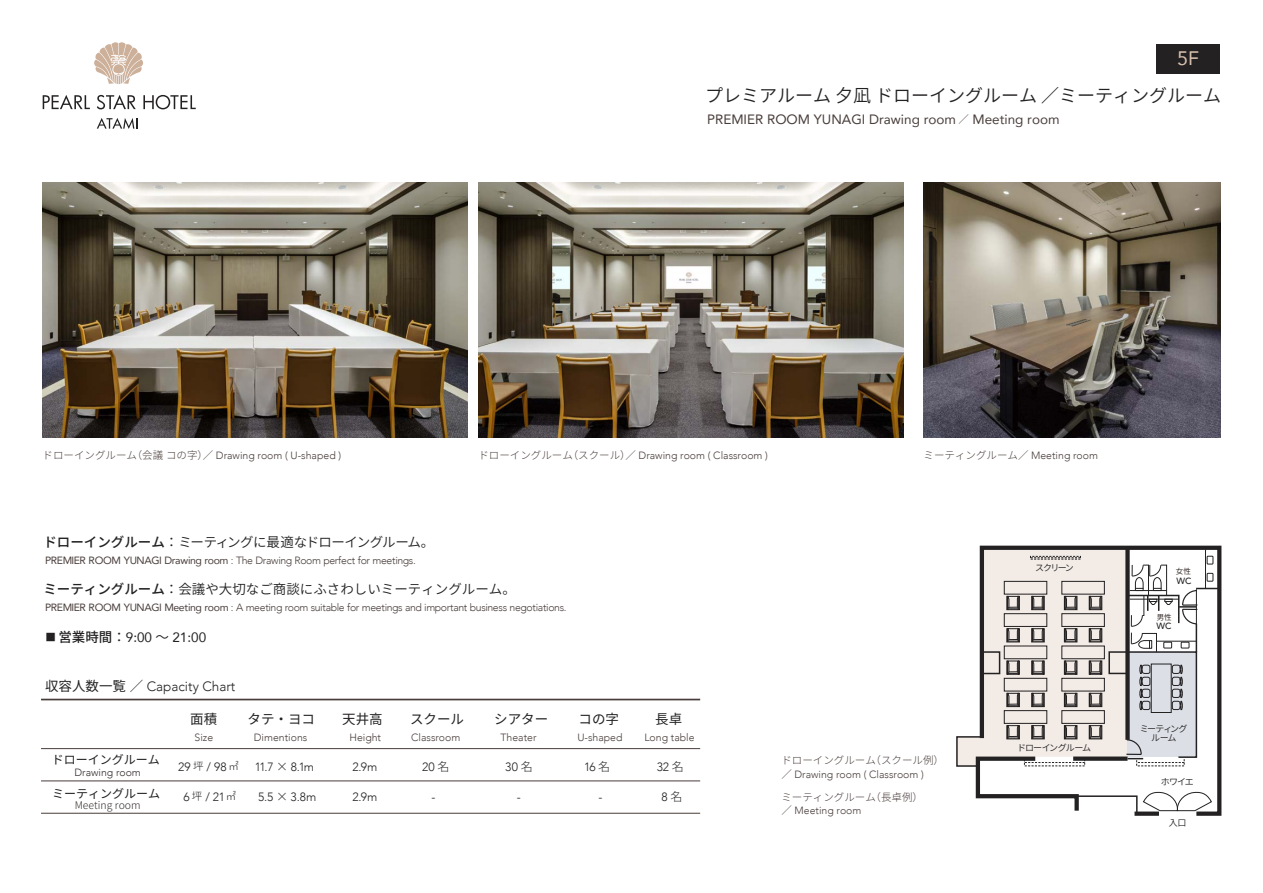
<style>
.page{position:relative;width:1263px;height:893px;background:#fff}
.page>*{position:absolute;margin:0;border:0;box-sizing:border-box;transform-origin:0 0}
.t1{font:19.5px "Avenir";color:#d7c0ae}
.t2{font:18px "Source Han Sans JP";color:#232122}
.t3{font:13.5px "Avenir";color:#483d3a}
.t4{font:13.5px "Source Han Sans JP";color:#232122}
.t5{font:13.5px "Source Han Sans JP";letter-spacing:-.035em;color:#232122}
.t6{font:13.5px "Source Han Sans JP";color:#232122}
.t7{font:300 13.5px "Avenir";color:#232122}
.t8{font:13.5px "Avenir";color:#232122}
.t9{font:300 12px "Avenir";color:#232122}
.t10{font:12px "Source Han Sans JP";color:#232122}
.t11{font:300 10.5px "Avenir";color:#483d3a}
.t12{font:300 10.5px "Avenir";letter-spacing:-.035em;color:#483d3a}
.t13{font:300 10.5px "Avenir";letter-spacing:-.03em;color:#483d3a}
.t14{font:300 10.5px "Source Han Sans JP";color:#483d3a}
.t15{font:300 10.5px "Avenir";color:#352e2d}
.t16{font:300 10.5px "Source Han Sans JP";color:#352e2d}
.t17{font:9px/9px "Source Han Sans JP";letter-spacing:-.12em;color:#232122;text-align:center}
.t18{font:9px "Source Han Sans JP";letter-spacing:-.095em;color:#232122}
.t19{font:500 9px "Avenir";color:#232122}
.t20{font:7.5px "Source Han Sans JP";color:#221815}
.s1{font-family:"Source Han Sans JP";font-weight:300;font-size:10.5px}
.s2{font-family:"Source Han Sans JP"}
.s3{font-weight:500}
.s4{font-weight:400}
.s5{font-family:"Source Han Sans JP";font-size:10.5px}
.s6{font-family:"Source Han Sans JP";font-weight:500}
.s7{font-family:"Source Han Sans JP";font-weight:400}
</style>
<div class="page">
<svg style="left:94px;top:42px;width:49px;height:42px"></svg>
<svg style="left:43px;top:95px;width:47px;height:14px"></svg>
<svg style="left:97px;top:95px;width:39px;height:14px"></svg>
<svg style="left:143px;top:95px;width:53px;height:14px"></svg>
<svg style="left:97px;top:118px;width:41px;height:11px"></svg>
<img style="left:923px;top:182px;width:297px;height:255px">
<img style="left:43px;top:182px;width:425px;height:255px">
<img style="left:478px;top:182px;width:426px;height:255px">
<hr style="left:41px;top:699px;width:659px;height:1px;background:#483d3a">
<hr style="left:41px;top:748px;width:659px;height:1px;background:#483d3a">
<hr style="left:41px;top:781px;width:659px;height:1px;background:#483d3a">
<hr style="left:41px;top:813px;width:659px;height:1px;background:#483d3a">
<div style="left:1156px;top:44px;width:64px;height:29px;background:#232122"></div>
<svg style="left:979px;top:545px;width:243px;height:271px"></svg>
<div style="left:1134px;top:811px;width:25px;height:5px;background:#4f4e4f"></div>
<svg style="left:956px;top:546px;width:262px;height:269px"></svg>
<h1 class="t1" style="left:1177px;top:43px;width:23px">5F</h1>
<h2 class="t2" style="left:705px;top:86px;width:518px">プレミアルーム 夕凪 ドローイングルーム ／ミーティングルーム</h2>
<p class="t3" style="left:707px;top:108px;width:354px">PREMIER ROOM YUNAGI Drawing room <span class="s1">／</span> Meeting room</p>
<p class="t11" style="left:43px;top:449px;width:300px"><span class="s2">ドローイングルーム（会議コの字）／</span> Drawing room ( U-shaped )</p>
<p class="t11" style="left:478px;top:449px;width:291px"><span class="s2">ドローイングルーム（スクール）／</span> Drawing room ( Classroom )</p>
<p class="t11" style="left:923px;top:449px;width:176px"><span class="s2">ミーティングルーム／</span> Meeting room</p>
<p class="t5" style="left:43px;top:535px;width:393px"><span class="s3">ドローイングルーム</span>：ミーティングに最適なドローイングルーム。</p>
<p class="t13" style="left:45px;top:554px;width:372px"><span class="s4">PREMIER ROOM YUNAGI Drawing room</span> : The Drawing Room perfect for meetings.</p>
<p class="t4" style="left:43px;top:582px;width:474px"><span class="s3">ミーティングルーム</span>：会議や大切なご商談にふさわしいミーティングルーム。</p>
<p class="t8" style="left:46px;top:626px;width:162px"><span class="s5">■</span> <span class="s6">営業時間</span><span class="s2">：</span>9:00 <span class="s2">～</span> 21:00</p>
<p class="t12" style="left:45px;top:601px;width:523px"><span class="s4">PREMIER ROOM YUNAGI Meeting room</span> : A meeting room suitable for meetings and important business negotiations.</p>
<p class="t7" style="left:45px;top:678px;width:192px"><span class="s7">収容人数一覧</span><span class="s2">／</span> Capacity Chart</p>
<p class="t10" style="left:52px;top:753px;width:109px">ドローイングルーム</p>
<p class="t15" style="left:74px;top:766px;width:68px">Drawing room</p>
<p class="t10" style="left:52px;top:787px;width:109px">ミーティングルーム</p>
<p class="t16" style="left:75px;top:800px;width:67px">Meeting room</p>
<p class="t6" style="left:190px;top:712px;width:28px">面積</p>
<p class="t6" style="left:248px;top:712px;width:69px">タテ・ヨコ</p>
<p class="t6" style="left:342px;top:712px;width:42px">天井高</p>
<p class="t6" style="left:410px;top:712px;width:55px">スクール</p>
<p class="t6" style="left:494px;top:712px;width:55px">シアター</p>
<p class="t6" style="left:578px;top:712px;width:42px">コの字</p>
<p class="t6" style="left:655px;top:712px;width:28px">長卓</p>
<p class="t11" style="left:195px;top:731px;width:20px">Size</p>
<p class="t11" style="left:254px;top:731px;width:55px">Dimentions</p>
<p class="t11" style="left:349px;top:731px;width:33px">Height</p>
<p class="t11" style="left:411px;top:731px;width:51px">Classroom</p>
<p class="t11" style="left:500px;top:731px;width:37px">Theater</p>
<p class="t11" style="left:577px;top:731px;width:47px">U-shaped</p>
<p class="t11" style="left:644px;top:731px;width:52px">Long table</p>
<p class="t9" style="left:178px;top:760px;width:62px">29 <span class="s5">坪</span> / 98<span class="s5">㎡</span></p>
<p class="t9" style="left:255px;top:760px;width:61px">11.7 <span class="s2">×</span> 8.1m</p>
<p class="t9" style="left:353px;top:760px;width:26px">2.9m</p>
<p class="t9" style="left:422px;top:760px;width:29px">20<span class="s2">名</span></p>
<p class="t9" style="left:505px;top:760px;width:29px">30<span class="s2">名</span></p>
<p class="t9" style="left:584px;top:760px;width:28px">16 <span class="s2">名</span></p>
<p class="t9" style="left:657px;top:760px;width:28px">32<span class="s2">名</span></p>
<p class="t9" style="left:183px;top:790px;width:54px">6 <span class="s5">坪</span> / 21<span class="s5">㎡</span></p>
<p class="t9" style="left:258px;top:790px;width:60px">5.5 <span class="s2">×</span> 3.8m</p>
<p class="t9" style="left:353px;top:790px;width:26px">2.9m</p>
<p class="t9" style="left:432px;top:790px;width:5px">-</p>
<p class="t9" style="left:517px;top:790px;width:5px">-</p>
<p class="t9" style="left:599px;top:790px;width:5px">-</p>
<p class="t9" style="left:662px;top:790px;width:22px">8<span class="s2">名</span></p>
<p class="t14" style="left:781px;top:755px;width:164px">ドローイングルーム（スクール例）</p>
<p class="t11" style="left:781px;top:768px;width:144px"><span class="s2">／</span> Drawing room ( Classroom )</p>
<p class="t14" style="left:781px;top:791px;width:143px">ミーティングルーム（長卓例）</p>
<p class="t11" style="left:781px;top:804px;width:82px"><span class="s2">／</span> Meeting room</p>
<p class="t17" style="left:1035px;top:564px;width:40px">スクリーン</p>
<p class="t18" style="left:1017px;top:742px;width:75px">ドローイングルーム</p>
<p class="t20" style="left:1176px;top:567px;width:16px">女性</p>
<p class="t19" style="left:1176px;top:573px;width:16px">WC</p>
<p class="t20" style="left:1157px;top:613px;width:16px">男性</p>
<p class="t19" style="left:1156px;top:618px;width:16px">WC</p>
<p class="t17" style="left:1140px;top:724px;width:49px">ミーティングルーム</p>
<p class="t17" style="left:1161px;top:778px;width:34px">ホワイエ</p>
<p class="t17" style="left:1169px;top:818px;width:19px">入口</p>
</div>
